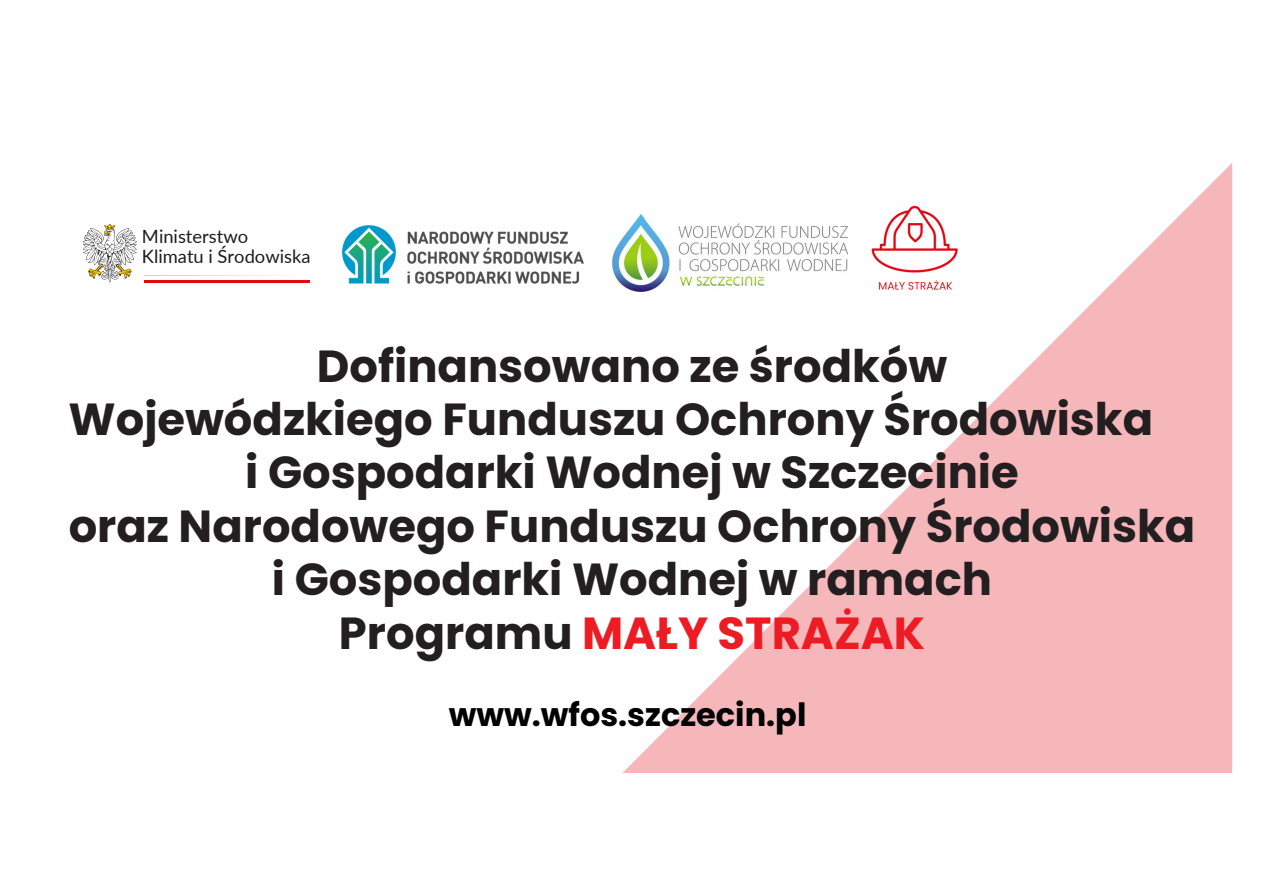
<style>
.page{position:relative;width:1269px;height:894px;background:#fff}
.page>*{position:absolute;margin:0;border:0;box-sizing:border-box;transform-origin:0 0}
.t1{font:700 44.85px "Poppins";color:#231f20}
.t2{font:700 44.85px "Poppins";color:#ed1c24}
.t3{font:700 31.95px "Poppins";color:#000}
.t4{font:18.38px/20.3px "Lato";color:#1d1d1b}
.s1{color:#231f20}
</style>
<div class="page">
<img style="left:303px;top:225px;width:281px;height:59px">
<svg style="left:623px;top:163px;width:609px;height:609px;fill:#f6b7bb"></svg>
<hr style="left:144px;top:279px;width:166px;height:3px;background:#e30613">
<hr style="left:144px;top:276px;width:166px;height:3px;background:#fff">
<hr style="left:144px;top:276px;width:166px;height:1px;background:#1d1d1b">
<svg style="left:83px;top:224px;width:54px;height:58px"></svg>
<img style="left:862px;top:205px;width:149px;height:92px">
<img style="left:613px;top:214px;width:234px;height:77px">
<p class="t4" style="left:142px;top:225px;width:170px">Ministerstwo<br>Klimatu i Środowiska</p>
<p class="t1" style="left:317px;top:334px;width:632px">Dofinansowano ze środków</p>
<p class="t1" style="left:69px;top:388px;width:1086px">Wojewódzkiego Funduszu Ochrony Środowiska</p>
<p class="t1" style="left:245px;top:441px;width:775px">i Gospodarki Wodnej w Szczecinie</p>
<p class="t1" style="left:69px;top:494px;width:1128px">oraz Narodowego Funduszu Ochrony Środowiska</p>
<p class="t1" style="left:272px;top:548px;width:722px">i Gospodarki Wodnej w ramach</p>
<p class="t2" style="left:339px;top:601px;width:588px"><span class="s1">Programu</span> MAŁY STRAŻAK</p>
<p class="t3" style="left:449px;top:692px;width:359px">www.wfos.szczecin.pl</p>
</div>
